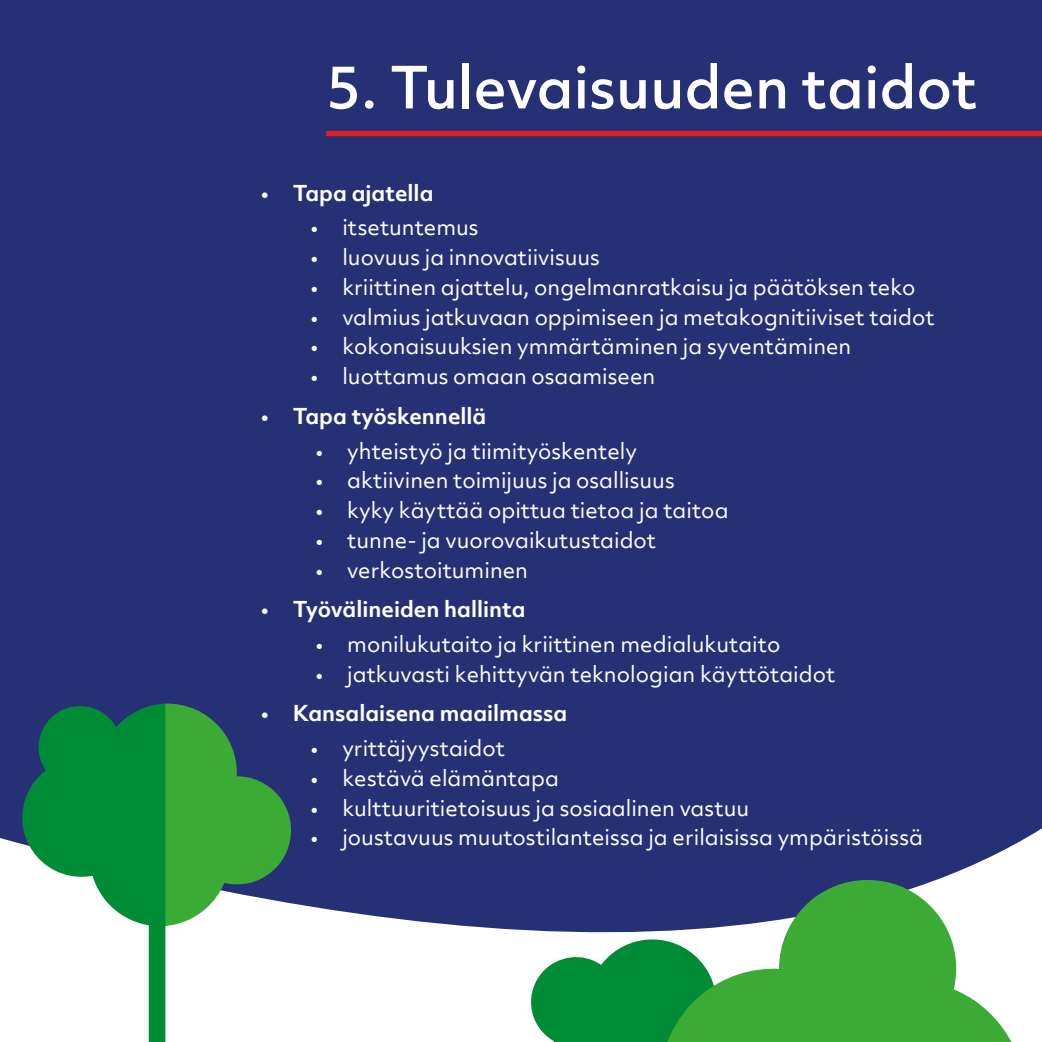
<style>
.page{position:relative;width:1042px;height:1042px;background:#253174}
.page>*{position:absolute;margin:0;border:0;box-sizing:border-box;transform-origin:0 0}
.otsikko{font:500 56px "Objektiv Mk 2";color:#fff}
.t1{font:21px "Objektiv Mk 2";color:#fff}
.t2{font:700 21px "Objektiv Mk 2";color:#fff}
</style>
<div class="page">
<svg style="left:0;top:828px;width:1042px;height:214px;fill:#fff"></svg>
<div style="left:326px;top:131px;width:716px;height:5px;background:#e21f26"></div>
<svg style="left:526px;top:931px;width:133px;height:111px;background:#44aa6c"></svg>
<svg style="left:659px;top:869px;width:365px;height:173px;fill:#3bab36"></svg>
<svg style="left:15px;top:703px;width:151px;height:339px;background:#6eb48f"></svg>
<svg style="left:165px;top:703px;width:132px;height:223px"></svg>
<p class="otsikko" style="left:326px;top:48px;width:652px">5. Tulevaisuuden taidot</p>
<p class="t2" style="left:261px;top:178px;width:174px">• Tapa ajatella</p>
<p class="t1" style="left:311px;top:213px;width:169px">• itsetuntemus</p>
<p class="t1" style="left:311px;top:243px;width:290px">• luovuus ja innovatiivisuus</p>
<p class="t1" style="left:311px;top:272px;width:606px">• kriittinen ajattelu, ongelmanratkaisu ja päätöksen teko</p>
<p class="t1" style="left:311px;top:302px;width:625px">• valmius jatkuvaan oppimiseen ja metakognitiiviset taidot</p>
<p class="t1" style="left:311px;top:332px;width:542px">• kokonaisuuksien ymmärtäminen ja syventäminen</p>
<p class="t1" style="left:311px;top:362px;width:346px">• luottamus omaan osaamiseen</p>
<p class="t2" style="left:261px;top:401px;width:227px">• Tapa työskennellä</p>
<p class="t1" style="left:316px;top:436px;width:323px">• yhteistyö ja tiimityöskentely</p>
<p class="t1" style="left:316px;top:466px;width:360px">• aktiivinen toimijuus ja osallisuus</p>
<p class="t1" style="left:316px;top:496px;width:414px">• kyky käyttää opittua tietoa ja taitoa</p>
<p class="t1" style="left:316px;top:525px;width:342px">• tunne- ja vuorovaikutustaidot</p>
<p class="t1" style="left:316px;top:555px;width:214px">• verkostoituminen</p>
<p class="t2" style="left:261px;top:594px;width:266px">• Työvälineiden hallinta</p>
<p class="t1" style="left:316px;top:629px;width:466px">• monilukutaito ja kriittinen medialukutaito</p>
<p class="t1" style="left:316px;top:659px;width:521px">• jatkuvasti kehittyvän teknologian käyttötaidot</p>
<p class="t2" style="left:261px;top:698px;width:308px">• Kansalaisena maailmassa</p>
<p class="t1" style="left:311px;top:734px;width:196px">• yrittäjyystaidot</p>
<p class="t1" style="left:311px;top:763px;width:250px">• kestävä elämäntapa</p>
<p class="t1" style="left:311px;top:793px;width:440px">• kulttuuritietoisuus ja sosiaalinen vastuu</p>
<p class="t1" style="left:311px;top:823px;width:613px">• joustavuus muutostilanteissa ja erilaisissa ympäristöissä</p>
</div>
